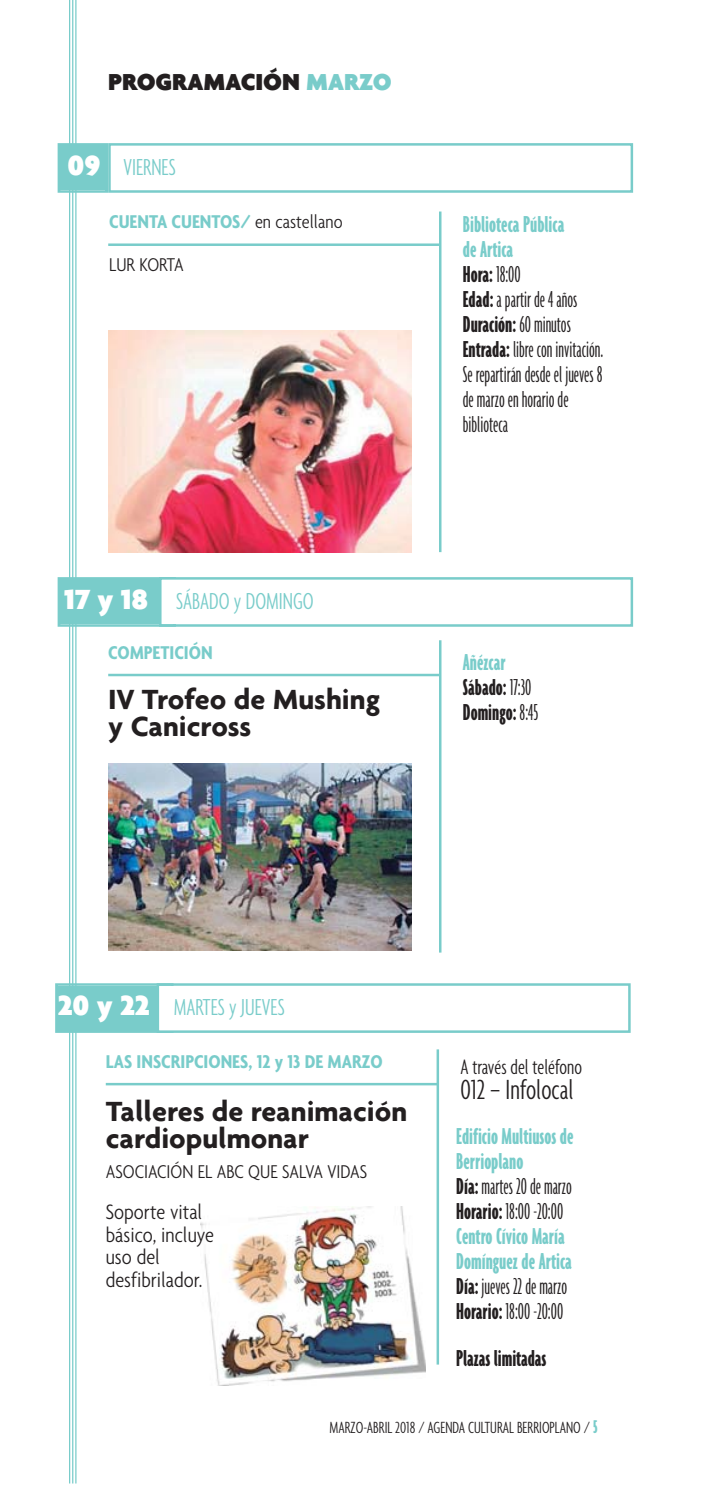
<style>
.page{position:relative;width:703px;height:1489px;background:#fff}
.page>*{position:absolute;margin:0;border:0;box-sizing:border-box;transform-origin:0 0}
.t1{font:700 30px/27.5px "Agenda";color:#231f20}
.t2{font:300 extra-condensed 30px "Agenda";color:#231f20}
.t3{font:300 ultra-condensed 25px/25px "Agenda";color:#231f20}
.t4{font:700 ultra-condensed 25px/25px "Agenda";color:#79ccca}
.t5{font:300 extra-condensed 25px "Agenda";color:#79ccca}
.t6{font:700 ultra-condensed 25px/25px "Agenda";color:#231f20}
.t7{font:900 25px "Agenda";color:#231f20}
.t8{font:300 condensed 22.5px/22.5px "Agenda";color:#231f20}
.t9{font:300 extra-condensed 22.5px "Agenda";color:#231f20}
.t10{font:300 condensed 20px/42.5px "Agenda";color:#231f20}
.t11{font:700 condensed 20px "Agenda";color:#79ccca}
.t12{font:300 extra-condensed 17.5px "Agenda";color:#231f20}
.s1{color:#79ccca}
.s2{font-weight:900;font-stretch:normal;font-size:30px;color:#fff}
.s3{font-weight:700;color:#79ccca}
.s4{font-weight:700}
.s5{font-weight:300}
.s6{color:#231f20}
.s7{font-weight:300;color:#231f20}
.s8{font-weight:700;font-stretch:ultra-condensed;font-size:20px;color:#79ccca}
</style>
<div class="page">
<img style="left:200px;top:1207px;width:225px;height:179px">
<hr style="left:69px;top:0;width:1px;height:1483px;background:#79ccca">
<hr style="left:72px;top:0;width:1px;height:1483px;background:#79ccca">
<hr style="left:75px;top:0;width:1px;height:1483px;background:#79ccca">
<div style="left:58px;top:986px;width:113px;height:44px;background:#79ccca"></div>
<div style="left:55px;top:983px;width:118px;height:50px;border:2px solid #79ccca"></div>
<div style="left:159px;top:986px;width:469px;height:44px;background:#fff"></div>
<div style="left:156px;top:983px;width:474px;height:50px;border:2px solid #79ccca"></div>
<hr style="left:106px;top:1083px;width:331px;height:2px;background:#79ccca">
<hr style="left:436px;top:1049px;width:3px;height:315px;background:#79ccca">
<div style="left:60px;top:146px;width:46px;height:44px;background:#79ccca"></div>
<div style="left:58px;top:143px;width:50px;height:50px;border:2px solid #79ccca"></div>
<div style="left:108px;top:143px;width:525px;height:50px;border:2px solid #79ccca"></div>
<hr style="left:108px;top:243px;width:332px;height:3px;background:#79ccca">
<hr style="left:439px;top:211px;width:2px;height:341px;background:#79ccca">
<img style="left:108px;top:331px;width:303px;height:221px">
<div style="left:60px;top:580px;width:113px;height:44px;background:#79ccca"></div>
<div style="left:58px;top:577px;width:118px;height:50px;border:2px solid #79ccca"></div>
<div style="left:161px;top:580px;width:469px;height:44px;background:#fff"></div>
<div style="left:159px;top:577px;width:474px;height:50px;border:2px solid #79ccca"></div>
<hr style="left:108px;top:674px;width:332px;height:2px;background:#79ccca">
<hr style="left:439px;top:640px;width:2px;height:312px;background:#79ccca">
<img style="left:108px;top:764px;width:303px;height:186px">
<p class="t7" style="left:108px;top:73px;width:285px">PROGRAMACIÓN <span class="s1">MARZO</span></p>
<p class="t5" style="left:68px;top:159px;width:110px"><span class="s2">09</span> VIERNES</p>
<p class="t10" style="left:109px;top:202px;width:235px"><span class="s3">CUENTA CUENTOS/</span> en castellano<br>LUR KORTA</p>
<p class="t3" style="left:462px;top:214px;width:142px"><span class="s3">Biblioteca Pública<br>de Artica<br></span><span class="s4">Hora:</span> 18:00<br><span class="s4">Edad:</span> a partir de 4 años<br><span class="s4">Duración:</span> 60 minutos<br><span class="s4">Entrada:</span> libre con invitación.<br>Se repartirán desde el jueves 8 de marzo en horario de biblioteca</p>
<p class="t5" style="left:64px;top:593px;width:251px"><span class="s2">17 y 18</span> SÁBADO y DOMINGO</p>
<p class="t11" style="left:108px;top:645px;width:106px">COMPETICIÓN</p>
<p class="t1" style="left:108px;top:688px;width:273px">IV Trofeo de Mushing y Canicross</p>
<p class="t6" style="left:462px;top:651px;width:77px"><span class="s1">Añézcar<br></span>Sábado: <span class="s5">17:30<br></span>Domingo: <span class="s5">8:45</span></p>
<p class="t5" style="left:58px;top:999px;width:228px"><span class="s2">20 y 22</span> MARTES y JUEVES</p>
<p class="t11" style="left:106px;top:1055px;width:278px">LAS INSCRIPCIONES, 12 y 13 DE MARZO</p>
<p class="t1" style="left:106px;top:1099px;width:303px">Talleres de reanimación cardiopulmonar</p>
<p class="t10" style="left:106px;top:1152px;width:263px">ASOCIACIÓN EL ABC QUE SALVA VIDAS</p>
<p class="t8" style="left:106px;top:1203px;width:110px">Soporte vital básico, incluye uso del desfibrilador.</p>
<p class="t9" style="left:460px;top:1059px;width:123px">A través del teléfono</p>
<p class="t2" style="left:460px;top:1079px;width:114px">012 – Infolocal</p>
<p class="t4" style="left:456px;top:1125px;width:119px">Edificio Multiusos de<br>Berrioplano<br><span class="s6">Día:</span><span class="s7">martes 20 de marzo<br></span><span class="s6">Horario:</span> <span class="s7">18:00 -20:00<br></span>Centro Cívico María<br>Domínguez de Artica<br><span class="s6">Día:</span> <span class="s7">jueves 22 de marzo<br></span><span class="s6">Horario:</span> <span class="s7">18:00 -20:00</span></p>
<p class="t6" style="left:456px;top:1348px;width:92px">Plazas limitadas</p>
<p class="t12" style="left:329px;top:1421px;width:269px">MARZO-ABRIL 2018 / AGENDA CULTURAL BERRIOPLANO / <span class="s8">5</span></p>
</div>
